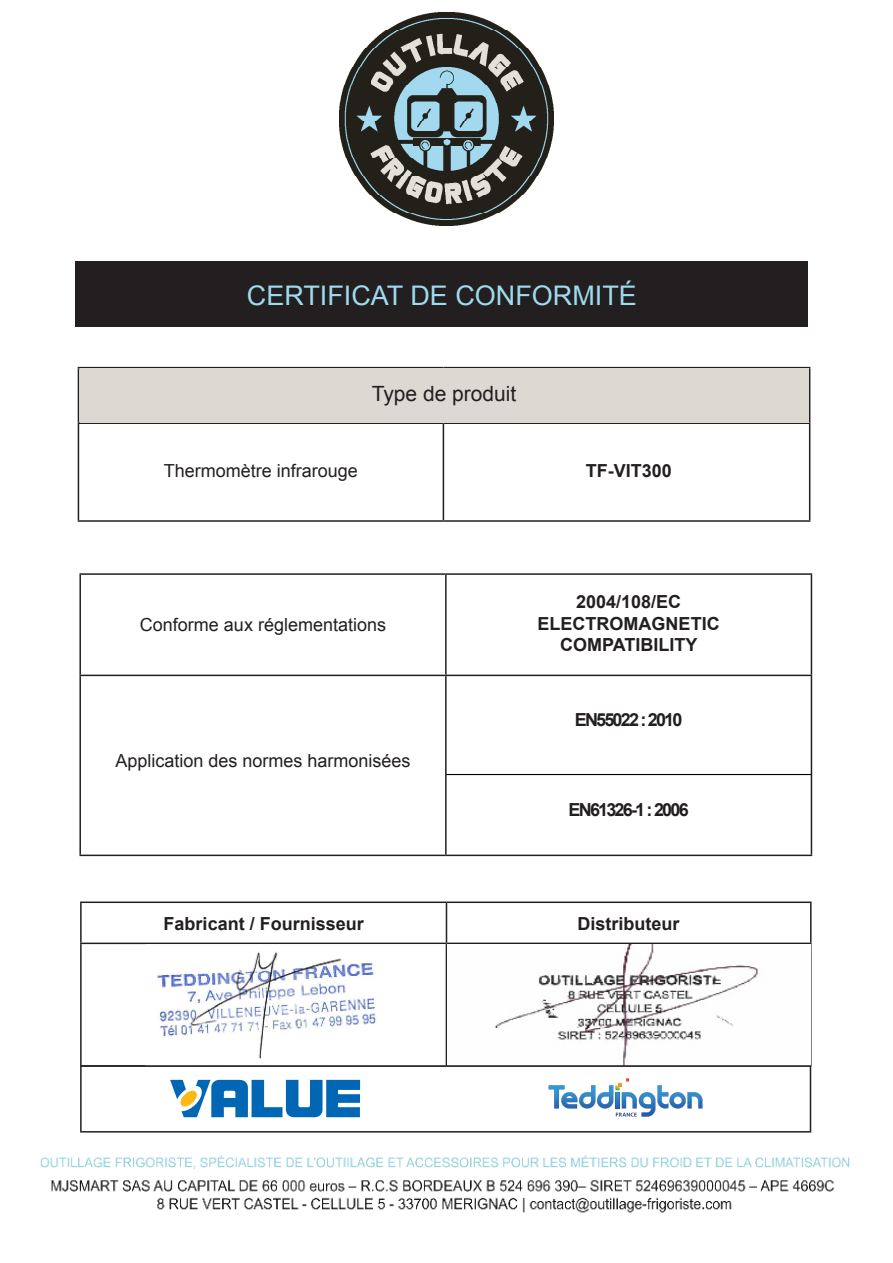
<style>
.page{position:relative;width:893px;height:1263px;background:#fff}
.page>*{position:absolute;margin:0;border:0;box-sizing:border-box;transform-origin:0 0}
.t1{font:27px "Arial";color:#9edbee}
.t2{font:21px "Arial";color:#231f20}
.t3{font:700 18px/21.6px "Arial";color:#231f20;text-align:center}
.t4{font:18px "Arial";color:#231f20}
.t5{font:700 18px "Arial";letter-spacing:-.1em;color:#231f20}
</style>
<div class="page">
<div style="left:76px;top:261px;width:732px;height:66px;background:#231f20"></div>
<hr style="left:80px;top:901px;width:366px;height:2px;background:#231f20">
<hr style="left:80px;top:903px;width:2px;height:39px;background:#231f20">
<hr style="left:446px;top:901px;width:365px;height:2px;background:#231f20">
<hr style="left:446px;top:903px;width:1px;height:39px;background:#231f20">
<hr style="left:810px;top:903px;width:1px;height:39px;background:#231f20">
<hr style="left:80px;top:942px;width:366px;height:2px;background:#231f20">
<hr style="left:80px;top:944px;width:2px;height:121px;background:#231f20">
<hr style="left:446px;top:942px;width:365px;height:2px;background:#231f20">
<hr style="left:810px;top:944px;width:1px;height:121px;background:#231f20">
<img style="left:157px;top:944px;width:603px;height:121px">
<hr style="left:80px;top:1065px;width:731px;height:2px;background:#231f20">
<hr style="left:80px;top:1067px;width:2px;height:64px;background:#231f20">
<hr style="left:810px;top:1067px;width:1px;height:64px;background:#231f20">
<hr style="left:80px;top:1131px;width:731px;height:1px;background:#231f20">
<img style="left:340px;top:12px;width:213px;height:214px">
<svg style="left:549px;top:1078px;width:153px;height:39px"></svg>
<svg style="left:170px;top:1080px;width:190px;height:37px"></svg>
<hr style="left:78px;top:367px;width:365px;height:1px;background:#231f20">
<hr style="left:78px;top:368px;width:1px;height:54px;background:#231f20">
<hr style="left:443px;top:367px;width:367px;height:1px;background:#231f20">
<hr style="left:443px;top:368px;width:1px;height:54px;background:#231f20">
<hr style="left:809px;top:368px;width:1px;height:54px;background:#231f20">
<hr style="left:78px;top:422px;width:365px;height:2px;background:#231f20">
<hr style="left:78px;top:424px;width:1px;height:96px;background:#231f20">
<hr style="left:443px;top:422px;width:367px;height:2px;background:#231f20">
<hr style="left:443px;top:424px;width:1px;height:96px;background:#231f20">
<hr style="left:809px;top:424px;width:1px;height:96px;background:#231f20">
<hr style="left:78px;top:520px;width:365px;height:2px;background:#231f20">
<hr style="left:443px;top:520px;width:367px;height:2px;background:#231f20">
<div style="left:80px;top:369px;width:728px;height:54px;background:#dcd8d2"></div>
<img style="left:40px;top:1155px;width:810px;height:58px">
<hr style="left:79px;top:573px;width:367px;height:2px;background:#231f20">
<hr style="left:79px;top:575px;width:2px;height:100px;background:#231f20">
<hr style="left:446px;top:573px;width:366px;height:2px;background:#231f20">
<hr style="left:445px;top:575px;width:2px;height:100px;background:#231f20">
<hr style="left:811px;top:575px;width:1px;height:100px;background:#231f20">
<hr style="left:79px;top:675px;width:367px;height:1px;background:#231f20">
<hr style="left:79px;top:676px;width:2px;height:179px;background:#231f20">
<hr style="left:446px;top:675px;width:366px;height:1px;background:#231f20">
<hr style="left:445px;top:676px;width:2px;height:179px;background:#231f20">
<hr style="left:811px;top:676px;width:1px;height:179px;background:#231f20">
<hr style="left:79px;top:855px;width:367px;height:1px;background:#231f20">
<hr style="left:446px;top:855px;width:366px;height:1px;background:#231f20">
<hr style="left:446px;top:774px;width:365px;height:1px;background:#000003">
<h1 class="t1" style="left:247px;top:281px;width:392px">CERTIFICAT DE CONFORMITÉ</h1>
<p class="t2" style="left:372px;top:382px;width:146px">Type de produit</p>
<p class="t4" style="left:164px;top:461px;width:196px">Thermomètre infrarouge</p>
<p class="t3" style="left:586px;top:460px;width:88px">TF-VIT300</p>
<p class="t4" style="left:140px;top:614px;width:248px">Conforme aux réglementations</p>
<p class="t4" style="left:115px;top:750px;width:297px">Application des normes harmonisées</p>
<p class="t3" style="left:538px;top:591px;width:183px">2004/108/EC<br>ELECTROMAGNETIC<br>COMPATIBILITY</p>
<p class="t5" style="left:575px;top:710px;width:109px">EN55022 : 2010</p>
<p class="t5" style="left:569px;top:800px;width:122px">EN61326-1 : 2006</p>
<p class="t3" style="left:164px;top:913px;width:202px">Fabricant / Fournisseur</p>
<p class="t3" style="left:578px;top:913px;width:104px">Distributeur</p>
</div>
